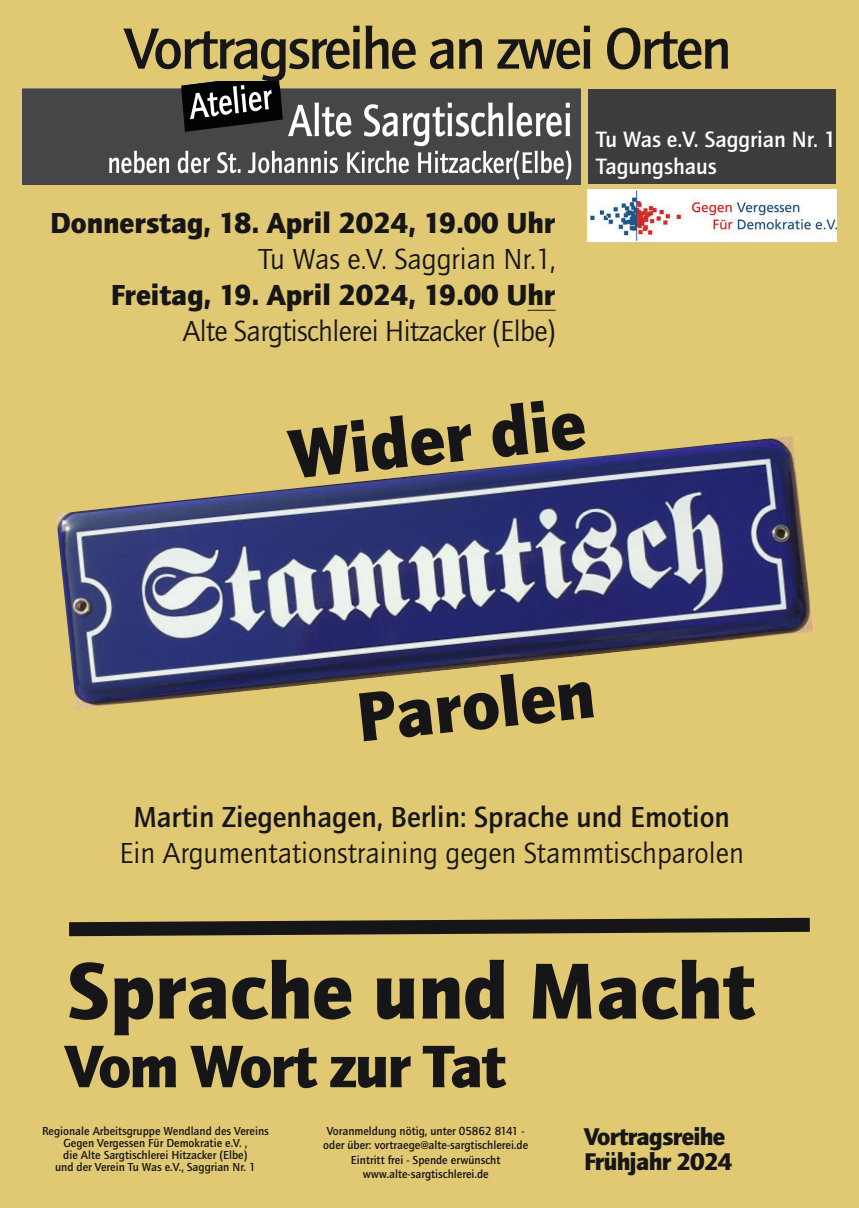
<style>
.page{position:relative;width:859px;height:1208px;background:#e0c972}
.page>*{position:absolute;margin:0;border:0;box-sizing:border-box;transform-origin:0 0}
.t1{font:900 82px "Quay Sans EF";color:#161518}
.t2{font:900 72px "Quay Sans EF";color:#161518}
.t3{font:900 62px "Quay Sans EF";letter-spacing:-.03em;color:#161518}
.t4{font:500 60px "Quay Sans EF";letter-spacing:-.04em;color:#161518}
.t5{font:30px "Quay Sans EF";color:#161518}
.t6{font:900 30px "Quay Sans EF";color:#161518}
.t7{font:500 30px "Quay Sans EF";color:#161518}
.t8{font:30px "Quay Sans EF";letter-spacing:-.02em;color:#161518}
.t9{font:900 25px/25px "Quay Sans EF";letter-spacing:-.03em;color:#161518}
.t10{font:500 23px/27.6px "Quay Sans EF";color:#fff}
.t11{font:500 12px/12px "Quay Sans EF";color:#161518;text-align:center}
</style>
<div class="page">
<img style="left:587px;top:189px;width:249px;height:52px">
<img style="left:23px;top:82px;width:557px;height:103px">
<div style="left:588px;top:89px;width:248px;height:95px;background:#3d3d3f"></div>
<svg style="left:69px;top:917px;width:741px;height:20px"></svg>
<svg style="left:527px;top:310px;width:29px;height:1px"></svg>
<img style="left:56px;top:436px;width:757px;height:273px">
<h3 class="t4" style="left:125px;top:15px;width:608px">Vortragsreihe an zwei Orten</h3>
<h3 class="t6" style="left:50px;top:206px;width:507px">Donnerstag, 18. April 2024, 19.00 Uhr</h3>
<h3 class="t5" style="left:259px;top:243px;width:298px">Tu Was e.V. Saggrian Nr.1,</h3>
<h3 class="t6" style="left:111px;top:278px;width:446px">Freitag, 19. April 2024, 19.00 Uhr</h3>
<h3 class="t8" style="left:183px;top:315px;width:374px">Alte Sargtischlerei Hitzacker (Elbe)</h3>
<h3 class="t10" style="left:596px;top:125px;width:242px">Tu Was e.V. Saggrian Nr. 1<br>Tagungshaus</h3>
<h2 class="t2" style="left:285px;top:413px;width:299px;rotate:-6deg">Wider die</h2>
<h2 class="t2" style="left:352px;top:675px;width:241px;rotate:-6deg">Parolen</h2>
<h3 class="t7" style="left:133px;top:800px;width:598px">Martin Ziegenhagen, Berlin: Sprache und Emotion</h3>
<h3 class="t5" style="left:119px;top:836px;width:626px">Ein Argumentationstraining gegen Stammtischparolen</h3>
<h1 class="t1" style="left:67px;top:943px;width:689px">Sprache und Macht</h1>
<h3 class="t3" style="left:65px;top:1030px;width:442px">Vom Wort zur Tat</h3>
<p class="t11" style="left:42px;top:1124px;width:228px">Regionale Arbeitsgruppe Wendland des Vereins Gegen Vergessen Für Demokratie e.V. ,<br>die Alte Sargtischlerei Hitzacker (Elbe)<br>und der Verein Tu Was e.V., Saggrian Nr. 1</p>
<h3 class="t9" style="left:584px;top:1124px;width:150px">Vortragsreihe<br>Frühjahr 2024</h3>
<p class="t11" style="left:323px;top:1123px;width:206px;line-height:14.4px">Voranmeldung nötig, unter 05862 8141 - oder über: vortraege@alte-sargtischlerei.de Eintritt frei - Spende erwünscht www.alte-sargtischlerei.de</p>
</div>
